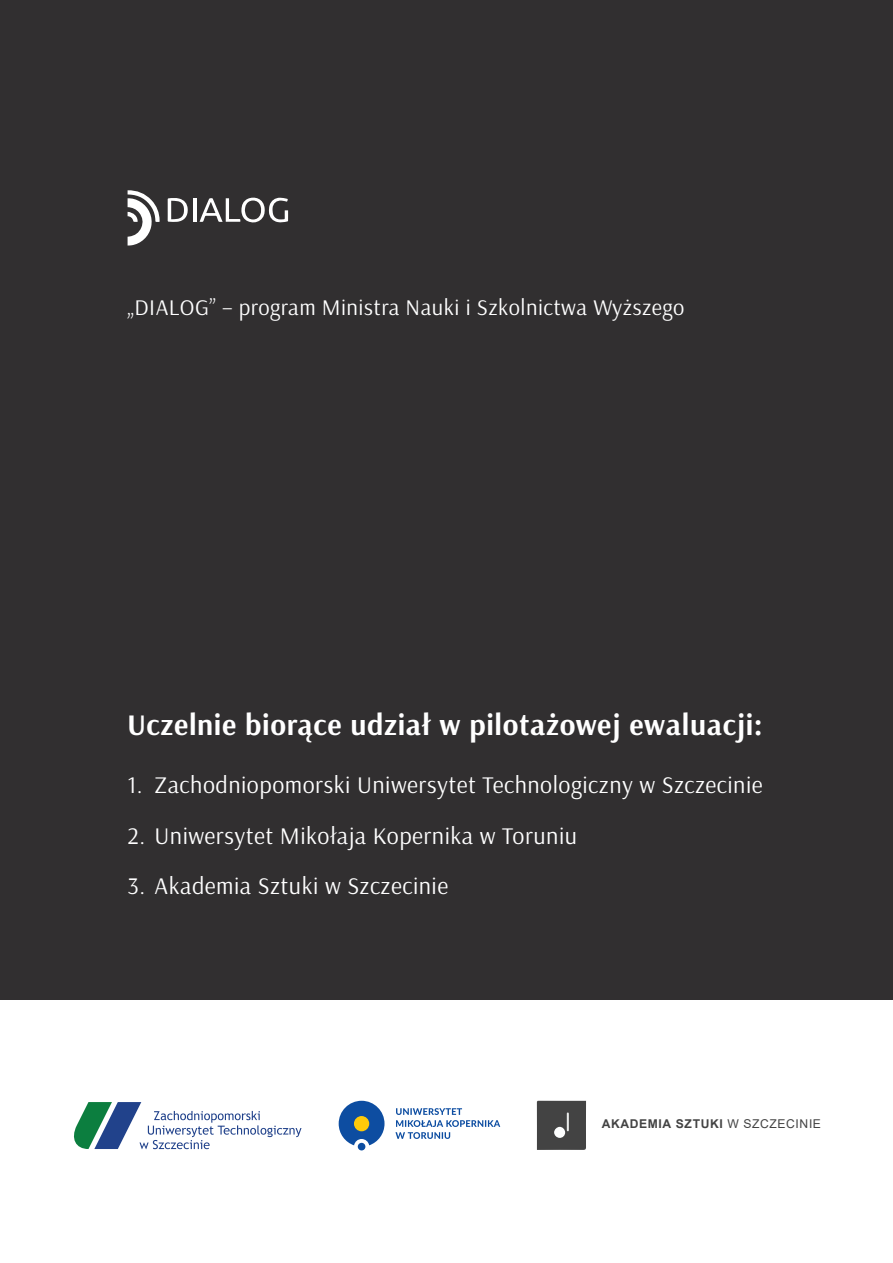
<style>
.page{position:relative;width:893px;height:1263px;background:#fff}
.page>*{position:absolute;margin:0;border:0;box-sizing:border-box;transform-origin:0 0}
.t1{font:700 30px "Arsenal";letter-spacing:.02em;color:#fff}
.t2{font:24px "Arsenal";letter-spacing:.02em;color:#fff}
.t3{font:22.5px "Arsenal";letter-spacing:.02em;color:#fff}
.t4{font:700 12.15px "Arial";letter-spacing:.05em;color:#434343}
.s1{font-weight:400}
</style>
<div class="page">
<div style="left:0;top:0;width:893px;height:999px;background:#312f30"></div>
<svg style="left:74px;top:1102px;width:228px;height:47px"></svg>
<svg style="left:395px;top:1108px;width:105px;height:31px"></svg>
<svg style="left:339px;top:1101px;width:45px;height:44px"></svg>
<div style="left:354px;top:1116px;width:15px;height:15px;background:#feca0a;border-radius:50%"></div>
<div style="left:358px;top:1143px;width:7px;height:7px;background:#0d4da1;border-radius:50%"></div>
<svg style="left:537px;top:1101px;width:49px;height:49px;background:#4d4d4d"></svg>
<svg style="left:128px;top:190px;width:32px;height:56px"></svg>
<svg style="left:168px;top:198px;width:20px;height:24px"></svg>
<svg style="left:200px;top:197px;width:88px;height:26px"></svg>
<hr style="left:193px;top:198px;width:3px;height:24px;background:#fff">
<p class="t3" style="left:128px;top:293px;width:558px">„DIALOG” – program Ministra Nauki i Szkolnictwa Wyższego</p>
<p class="t1" style="left:128px;top:706px;width:637px">Uczelnie biorące udział w pilotażowej ewaluacji:</p>
<p class="t2" style="left:128px;top:771px;width:637px">1. Zachodniopomorski Uniwersytet Technologiczny w Szczecinie</p>
<p class="t2" style="left:128px;top:821px;width:451px">2. Uniwersytet Mikołaja Kopernika w Toruniu</p>
<p class="t2" style="left:128px;top:871px;width:322px">3. Akademia Sztuki w Szczecinie</p>
<p class="t4" style="left:602px;top:1115px;width:221px">AKADEMIA SZTUKI <span class="s1">W SZCZECINIE</span></p>
</div>
